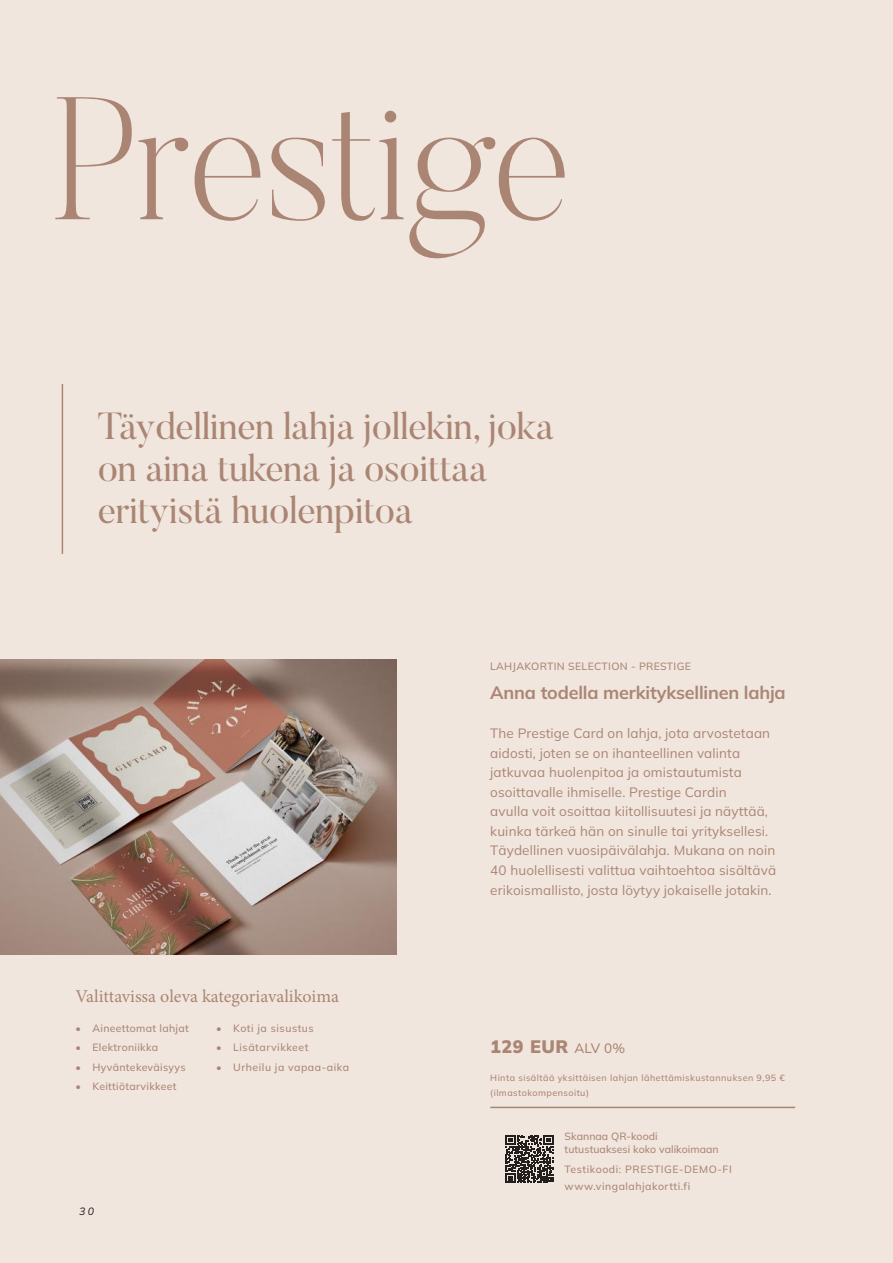
<style>
.page{position:relative;width:893px;height:1263px;background:#f0e6de}
.page>*{position:absolute;margin:0;border:0;box-sizing:border-box;transform-origin:0 0}
.t1{font:200 173.4px "Butler";letter-spacing:-.02em;color:#ab8574}
.t2{font:37.5px/42px "Butler";letter-spacing:-.01em;color:#ab8574}
.t3{font:18px "Minion Pro";color:#ab8574}
.t4{font:700 18px "Mulish";letter-spacing:-.01em;color:#ab8574}
.t5{font:900 18px "Mulish";letter-spacing:.03em;color:#ab8574}
.t6{font:13.5px/19.5px "Mulish";letter-spacing:.01em;color:#ab8574}
.t7{font:500 10.5px/17px "Mulish";letter-spacing:.05em;color:#ab8574}
.t8{font:500 10.5px "Mulish";letter-spacing:.03em;color:#ab8574}
.t9{font:500 10.5px/13.5px "Mulish";letter-spacing:.005em;color:#ab8574}
.t10{font:italic 200 10.5px "Mulish";color:#241f1f}
.t11{font:500 9px/15px "Mulish";letter-spacing:.05em;color:#ab8574}
.s1{font-weight:500;font-size:13.5px}
</style>
<div class="page">
<img style="left:0;top:659px;width:397px;height:295px">
<hr style="left:490px;top:1107px;width:305px;height:1px;background:#ab8574">
<hr style="left:62px;top:384px;width:1px;height:170px;background:#ab8574">
<svg style="left:505px;top:1135px;width:48px;height:48px"></svg>
<h1 class="t1" style="left:50px;top:50px;width:523px">Prestige</h1>
<h2 class="t2" style="left:98px;top:405px;width:458px">Täydellinen lahja jollekin, joka on aina tukena ja osoittaa erityistä huolenpitoa</h2>
<p class="t8" style="left:490px;top:659px;width:202px">LAHJAKORTIN SELECTION - PRESTIGE</p>
<h3 class="t4" style="left:490px;top:680px;width:297px">Anna todella merkityksellinen lahja</h3>
<h3 class="t3" style="left:75px;top:984px;width:265px">Valittavissa oleva kategoriavalikoima</h3>
<p class="t8" style="left:75px;top:1021px;width:115px">• Aineettomat lahjat</p>
<p class="t8" style="left:75px;top:1040px;width:84px">• Elektroniikka</p>
<p class="t8" style="left:75px;top:1060px;width:112px">• Hyväntekeväisyys</p>
<p class="t8" style="left:75px;top:1079px;width:103px">• Keittiötarvikkeet</p>
<p class="t7" style="left:216px;top:1019px;width:99px">• Koti ja sisustus</p>
<p class="t7" style="left:216px;top:1039px;width:94px">• Lisätarvikkeet</p>
<p class="t7" style="left:216px;top:1058px;width:134px">• Urheilu ja vapaa-aika</p>
<p class="t10" style="left:79px;top:1204px;width:17px">30</p>
<p class="t6" style="left:490px;top:723px;width:287px">The Prestige Card on lahja, jota arvostetaan aidosti, joten se on ihanteellinen valinta jatkuvaa huolenpitoa ja omistautumista osoittavalle ihmiselle. Prestige Cardin<br>avulla voit osoittaa kiitollisuutesi ja näyttää, kuinka tärkeä hän on sinulle tai yrityksellesi.<br>Täydellinen vuosipäivälahja. Mukana on noin 40 huolellisesti valittua vaihtoehtoa sisältävä erikoismallisto, josta löytyy jokaiselle jotakin.</p>
<h3 class="t5" style="left:490px;top:1035px;width:136px">129 EUR <span class="s1">ALV 0%</span></h3>
<p class="t11" style="left:490px;top:1070px;width:296px">Hinta sisältää yksittäisen lahjan lähettämiskustannuksen 9,95 € (ilmastokompensoitu)</p>
<p class="t9" style="left:565px;top:1129px;width:156px">Skannaa QR-koodi tutustuaksesi koko valikoimaan</p>
<p class="t7" style="left:565px;top:1160px;width:169px">Testikoodi: PRESTIGE-DEMO-FI www.vingalahjakortti.fi</p>
</div>
